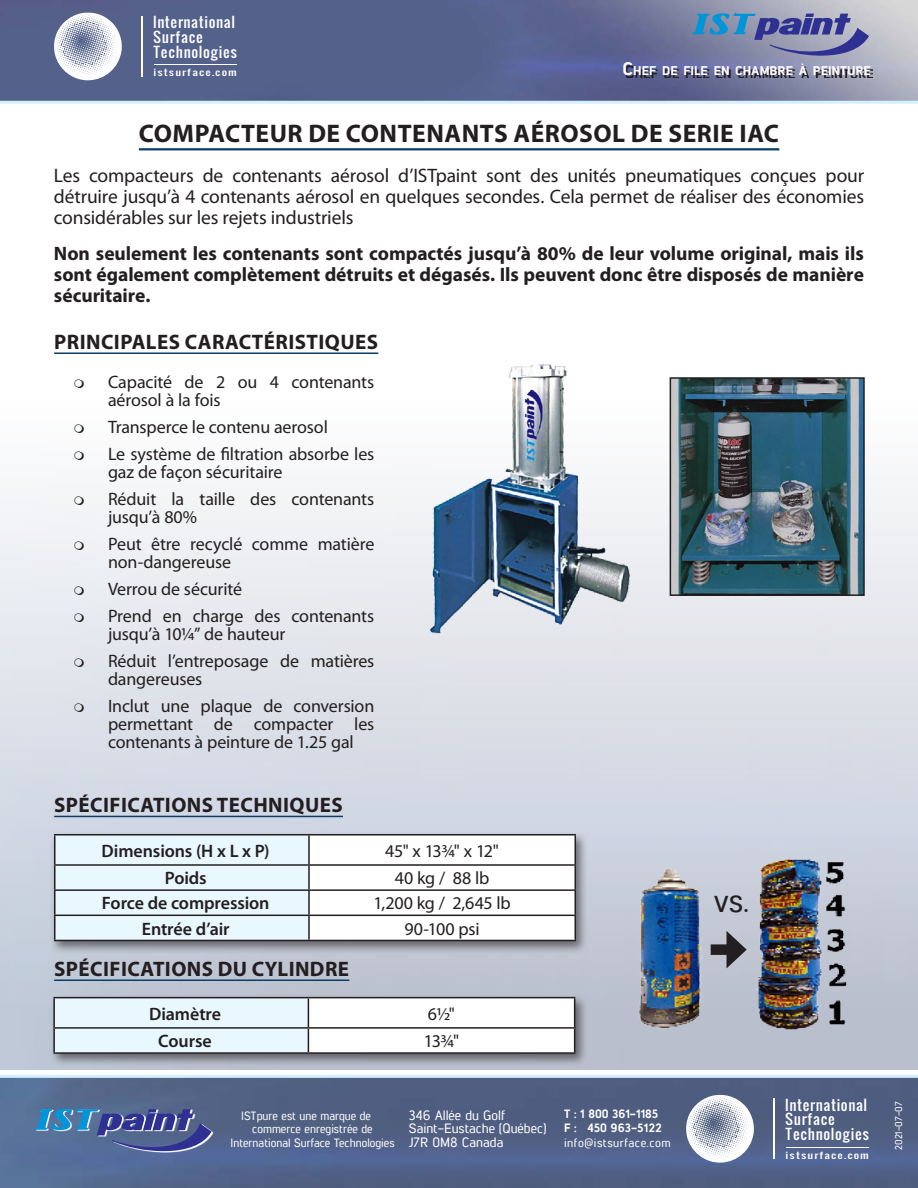
<style>
.page{position:relative;width:918px;height:1188px;background:#fff}
.page>*{position:absolute;margin:0;border:0;box-sizing:border-box;transform-origin:0 0}
.t1{font:32.25px "Lintel Regular 5";color:#231f20}
.t2{font:700 25.5px "Myriad Pro";letter-spacing:.02em;color:#231f20}
.t3{font:700 21px "Myriad Pro";letter-spacing:.02em;color:#231f20}
.t4{font:19.5px/21px "Myriad Pro";letter-spacing:-.01em;color:#231f20;text-align:justify}
.t5{font:700 19.5px/21px "Myriad Pro";letter-spacing:-.005em;color:#231f20;text-align:justify}
.t6{font:18px/18px "Myriad Pro";letter-spacing:-.01em;color:#231f20}
.t7{font:600 18px "Myriad Pro";letter-spacing:-.005em;color:#231f20}
.t8{font:13.95px/14.5px "Oswald";letter-spacing:.04em;color:#fff;scale:1.04 1}
.t9{font:13.5px "Lintel Regular 5";color:#fff}
.t10{font:12.6px "Lintel Regular 6";color:#fff;scale:1.05 1}
.t11{font:12px "Lintel Regular 5";color:#fff;scale:.96 1}
.t12{font:12px "Lintel Regular 6";color:#fff}
.t13{font:12px "Lintel Regular 5";letter-spacing:.04em;color:#fff}
.t14{font:9.75px "Lintel Regular 5";color:#fff}
.t15{font:8.7px "Oswald";letter-spacing:.09em;color:#fff;scale:1.35 1}
.s1{font-size:18px}
</style>
<div class="page">
<img style="left:0;top:0;width:918px;height:101px">
<hr style="left:0;top:101px;width:918px;height:3px;background:#d4f0fc">
<svg style="left:692px;top:13px;width:177px;height:51px;background:#7784ae"></svg>
<img style="left:0;top:1078px;width:918px;height:110px">
<svg style="left:54px;top:13px;width:69px;height:68px"></svg>
<hr style="left:141px;top:16px;width:2px;height:61px;background:#fff">
<hr style="left:154px;top:64px;width:82px;height:1px;background:#fff">
<svg style="left:686px;top:1095px;width:69px;height:68px"></svg>
<hr style="left:773px;top:1098px;width:2px;height:61px;background:#fff">
<hr style="left:786px;top:1147px;width:83px;height:1px;background:#fff">
<hr style="left:0;top:1075px;width:918px;height:3px;background:#d4f0fc">
<svg style="left:35px;top:1108px;width:177px;height:46px;background:#526b9f"></svg>
<img style="left:0;top:488px;width:918px;height:581px">
<svg style="left:626px;top:65px;width:247px;height:13px;background:#626483"></svg>
<hr style="left:139px;top:148px;width:640px;height:2px;background:#093e66">
<hr style="left:54px;top:352px;width:324px;height:2px;background:#093e66">
<hr style="left:54px;top:816px;width:289px;height:1px;background:#093e66">
<hr style="left:54px;top:980px;width:295px;height:1px;background:#093e66">
<div style="left:50px;top:831px;width:538px;height:124px;background:#231f20;opacity:.57"></div>
<svg style="left:56px;top:836px;width:518px;height:104px"></svg>
<hr style="left:54px;top:889px;width:255px;height:2px;background:#231f20">
<hr style="left:54px;top:915px;width:255px;height:1px;background:#231f20">
<hr style="left:54px;top:940px;width:255px;height:1px;background:#231f20">
<hr style="left:309px;top:889px;width:267px;height:2px;background:#231f20">
<hr style="left:309px;top:915px;width:267px;height:1px;background:#231f20">
<hr style="left:309px;top:940px;width:267px;height:1px;background:#231f20">
<hr style="left:54px;top:834px;width:255px;height:2px;background:#231f20">
<hr style="left:54px;top:835px;width:2px;height:29px;background:#231f20">
<hr style="left:309px;top:834px;width:267px;height:2px;background:#231f20">
<hr style="left:308px;top:835px;width:2px;height:29px;background:#231f20">
<hr style="left:574px;top:835px;width:2px;height:29px;background:#231f20">
<hr style="left:54px;top:864px;width:255px;height:2px;background:#231f20">
<hr style="left:54px;top:866px;width:2px;height:23px;background:#231f20">
<hr style="left:309px;top:864px;width:267px;height:2px;background:#231f20">
<hr style="left:308px;top:866px;width:2px;height:23px;background:#231f20">
<hr style="left:574px;top:866px;width:2px;height:23px;background:#231f20">
<hr style="left:54px;top:891px;width:2px;height:24px;background:#231f20">
<hr style="left:308px;top:891px;width:2px;height:24px;background:#231f20">
<hr style="left:574px;top:891px;width:2px;height:24px;background:#231f20">
<hr style="left:54px;top:916px;width:2px;height:24px;background:#231f20">
<hr style="left:308px;top:916px;width:2px;height:24px;background:#231f20">
<hr style="left:574px;top:916px;width:2px;height:24px;background:#231f20">
<div style="left:50px;top:994px;width:538px;height:73px;background:#231f20;opacity:.57"></div>
<hr style="left:53px;top:1052px;width:255px;height:2px;background:#231f20">
<hr style="left:308px;top:1052px;width:267px;height:2px;background:#231f20">
<hr style="left:53px;top:997px;width:255px;height:1px;background:#231f20">
<hr style="left:53px;top:998px;width:2px;height:29px;background:#231f20">
<hr style="left:308px;top:997px;width:267px;height:1px;background:#231f20">
<hr style="left:53px;top:1027px;width:255px;height:2px;background:#231f20">
<hr style="left:53px;top:1029px;width:2px;height:23px;background:#231f20">
<svg style="left:54px;top:998px;width:521px;height:55px"></svg>
<img style="left:623px;top:850px;width:241px;height:190px">
<img style="left:374px;top:352px;width:310px;height:303px">
<img style="left:673px;top:380px;width:189px;height:213px">
<div style="left:670px;top:377px;width:195px;height:219px;border:2px solid #231f20"></div>
<div style="left:711px;top:944px;width:23px;height:11px;background:#231f20"></div>
<svg style="left:727px;top:931px;width:20px;height:37px"></svg>
<svg style="left:75px;top:496px;width:9px;height:9px"></svg>
<svg style="left:75px;top:541px;width:9px;height:9px"></svg>
<svg style="left:75px;top:586px;width:9px;height:9px"></svg>
<svg style="left:75px;top:613px;width:9px;height:9px"></svg>
<svg style="left:75px;top:658px;width:9px;height:9px"></svg>
<svg style="left:75px;top:703px;width:9px;height:9px"></svg>
<p class="t8" style="left:153px;top:16px;width:82px">International<br>Surface<br>Technologies</p>
<p class="t15" style="left:153px;top:69px;width:63px">istsurface.com</p>
<p class="t10" style="left:623px;top:62px;width:238px"><span class="s1">C</span>HEF DE FILE EN CHAMBRE À PEINTURE</p>
<p class="t2" style="left:139px;top:117px;width:642px">COMPACTEUR DE CONTENANTS AÉROSOL DE SERIE IAC</p>
<p class="t4" style="left:54px;top:165px;width:812px">Les compacteurs de contenants aérosol d’ISTpaint sont des unités pneumatiques conçues pour détruire jusqu’à 4 contenants aérosol en quelques secondes. Cela permet de réaliser des économies considérables sur les rejets industriels</p>
<p class="t5" style="left:54px;top:243px;width:811px">Non seulement les contenants sont compactés jusqu’à 80% de leur volume original, mais ils sont également complètement détruits et dégasés. Ils peuvent donc être disposés de manière sécuritaire.</p>
<p class="t3" style="left:54px;top:328px;width:325px">PRINCIPALES CARACTÉRISTIQUES</p>
<p class="t6" style="left:108px;top:372px;width:268px">Capacité de 2 ou 4 contenants aérosol à la fois</p>
<p class="t6" style="left:108px;top:417px;width:221px">Transperce le contenu aerosol</p>
<p class="t6" style="left:108px;top:444px;width:268px">Le système de filtration absorbe les gaz de façon sécuritaire</p>
<p class="t6" style="left:108px;top:489px;width:268px">Réduit la taille des contenants jusqu’à 80%</p>
<p class="t6" style="left:108px;top:534px;width:268px">Peut être recyclé comme matière non-dangereuse</p>
<p class="t6" style="left:108px;top:579px;width:136px">Verrou de sécurité</p>
<p class="t6" style="left:108px;top:606px;width:268px">Prend en charge des contenants jusqu’à 10¼” de hauteur</p>
<p class="t6" style="left:108px;top:651px;width:268px">Réduit l’entreposage de matières dangereuses</p>
<p class="t6" style="left:108px;top:696px;width:268px;text-align:justify">Inclut une plaque de conversion permettant de compacter les contenants à peinture de 1.25 gal</p>
<p class="t3" style="left:54px;top:791px;width:290px">SPÉCIFICATIONS TECHNIQUES</p>
<p class="t7" style="left:102px;top:839px;width:170px">Dimensions (H x L x P)</p>
<p class="t6" style="left:385px;top:841px;width:115px">45" x 13¾" x 12"</p>
<p class="t7" style="left:165px;top:867px;width:44px">Poids</p>
<p class="t6" style="left:395px;top:869px;width:96px">40 kg / 88 lb</p>
<p class="t7" style="left:102px;top:892px;width:169px">Force de compression</p>
<p class="t6" style="left:373px;top:894px;width:139px">1,200 kg / 2,645 lb</p>
<p class="t7" style="left:142px;top:917px;width:89px">Entrée d’air</p>
<p class="t6" style="left:405px;top:919px;width:77px">90-100 psi</p>
<p class="t3" style="left:54px;top:955px;width:296px">SPÉCIFICATIONS DU CYLINDRE</p>
<p class="t7" style="left:149px;top:1002px;width:73px">Diamètre</p>
<p class="t6" style="left:428px;top:1004px;width:29px">6½"</p>
<p class="t7" style="left:158px;top:1030px;width:55px">Course</p>
<p class="t6" style="left:424px;top:1032px;width:37px">13¾"</p>
<p class="t11" style="left:241px;top:1107px;width:137px">ISTpure est une marque de</p>
<p class="t11" style="left:252px;top:1121px;width:127px">commerce enregistrée de</p>
<p class="t11" style="left:231px;top:1134px;width:172px">International Surface Technologies</p>
<p class="t9" style="left:409px;top:1105px;width:98px">346 Allée du Golf</p>
<p class="t9" style="left:409px;top:1119px;width:139px">Saint-Eustache (Québec)</p>
<p class="t9" style="left:409px;top:1132px;width:96px">J7R 0M8 Canada</p>
<p class="t12" style="left:564px;top:1106px;width:96px">T : 1 800 361-1185</p>
<p class="t12" style="left:564px;top:1119px;width:99px">F : 450 963-5122</p>
<p class="t13" style="left:564px;top:1134px;width:108px">info@istsurface.com</p>
<p class="t1" style="left:714px;top:879px;width:37px">vs.</p>
<p class="t8" style="left:785px;top:1099px;width:82px">International<br>Surface<br>Technologies</p>
<p class="t15" style="left:786px;top:1151px;width:63px">istsurface.com</p>
<p class="t14" style="left:892px;top:1150px;width:50px;rotate:-90deg">2021-07-07</p>
</div>
